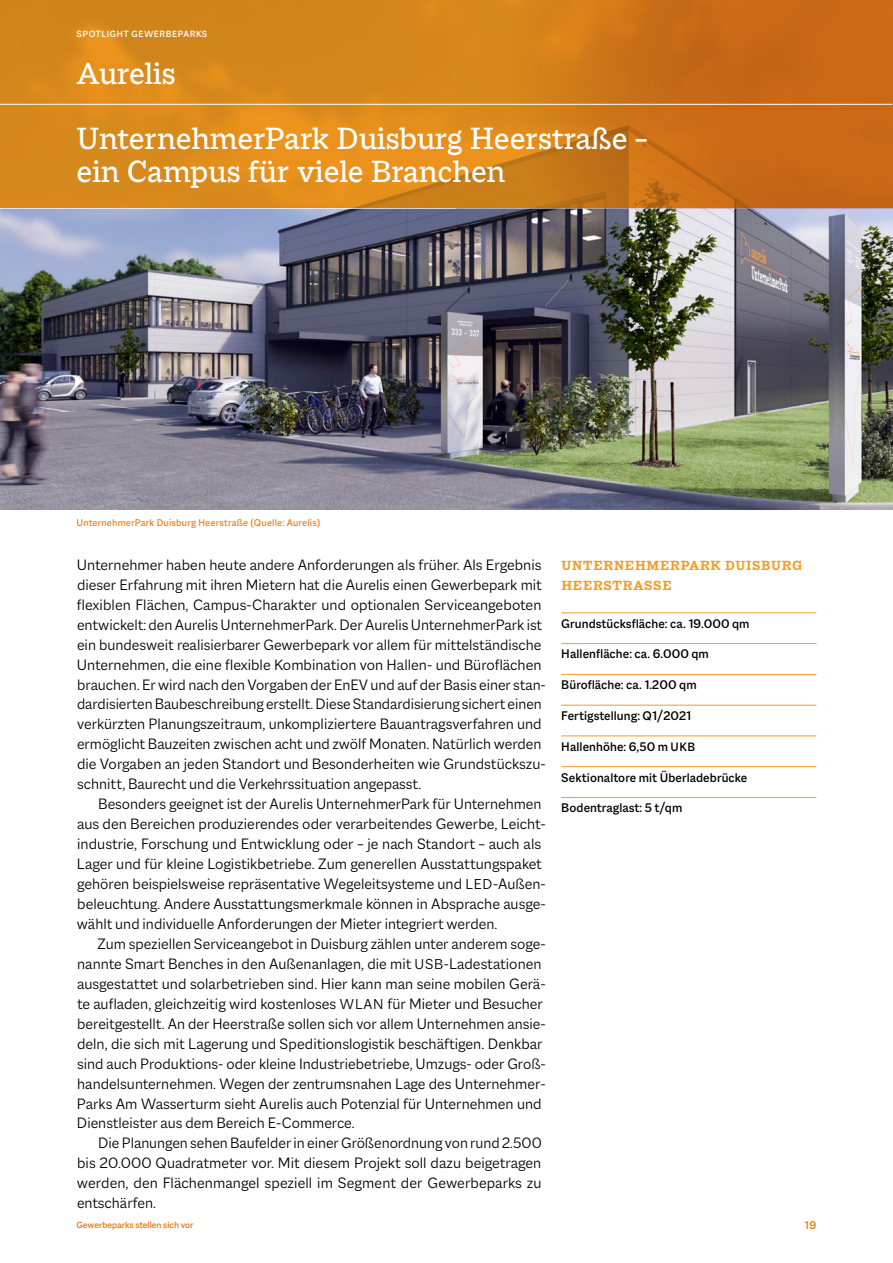
<style>
.page{position:relative;width:893px;height:1263px;background:#fff}
.page>*{position:absolute;margin:0;border:0;box-sizing:border-box;transform-origin:0 0}
.t1{font:500 33px/64.5px "Macklin Slab";color:#fff}
.t2{font:300 16.2px/20px "Macklin Sans";color:#000}
.t3{font:700 14.25px/20px "Macklin Slab";letter-spacing:.05em;color:#f69a1e}
.t4{font:500 13.5px "Macklin Sans";letter-spacing:.005em;color:#000}
.t5{font:500 12px "Macklin Sans";color:#f07500}
.t6{font:10.5px "Macklin Sans";letter-spacing:.02em;color:#f07500}
.t7{font:500 9.75px "Macklin Sans";color:#f07500}
.t8{font:500 9.75px "Macklin Sans";letter-spacing:.05em;color:#fff}
.s1{font-size:15.45px}
.s2{font-size:13.05px}
</style>
<div class="page">
<img style="left:0;top:208px;width:893px;height:302px">
<hr style="left:561px;top:612px;width:255px;height:1px;background:#f69a1e">
<hr style="left:561px;top:643px;width:255px;height:1px;background:#f69a1e">
<hr style="left:561px;top:674px;width:255px;height:1px;background:#f69a1e">
<hr style="left:561px;top:705px;width:255px;height:1px;background:#f69a1e">
<hr style="left:561px;top:735px;width:255px;height:1px;background:#f69a1e">
<hr style="left:561px;top:766px;width:255px;height:1px;background:#f69a1e">
<hr style="left:561px;top:797px;width:255px;height:1px;background:#f69a1e">
<svg style="left:0;top:0;width:457px;height:208px;background:#d9891c"></svg>
<svg style="left:457px;top:0;width:436px;height:208px;background:#cc7218"></svg>
<hr style="left:0;top:104px;width:892px;height:1px;background:#fff">
<p class="t8" style="left:77px;top:28px;width:132px">SPOTLIGHT GEWERBEPARKS</p>
<h1 class="t1" style="left:77px;top:41px;width:572px">Aurelis<br>UnternehmerPark Duisburg Heerstraße –</h1>
<h1 class="t1" style="left:77px;top:138px;width:430px">ein Campus für viele Branchen</h1>
<p class="t6" style="left:77px;top:517px;width:245px">UnternehmerPark Duisburg Heerstraße (Quelle: Aurelis)</p>
<p class="t2" style="left:77px;top:554px;width:470px">Unternehmer haben heute andere Anforderungen als früher. Als Ergebnis dieser Erfahrung mit ihren Mietern hat die Aurelis einen Gewerbepark mit flexiblen Flächen, Campus-Charakter und optionalen Serviceangeboten entwickelt: den Aurelis UnternehmerPark. Der Aurelis UnternehmerPark ist ein bundesweit realisierbarer Gewerbepark vor allem für mittelständische Unternehmen, die eine flexible Kombination von Hallen- und Büroflächen brauchen. Er wird nach den Vorgaben der EnEV und auf der Basis einer stan&shy;dardisierten Baubeschreibung erstellt. Diese Standardisierung sichert einen verkürzten Planungszeitraum, unkompliziertere Bauantragsverfahren und ermöglicht Bauzeiten zwischen acht und zwölf Monaten. Natürlich werden die Vorgaben an jeden Standort und Besonderheiten wie Grundstückszu&shy;schnitt, Baurecht und die Verkehrssituation angepasst.</p>
<p class="t2" style="left:77px;top:794px;width:470px;text-indent:21px">Besonders geeignet ist der Aurelis UnternehmerPark für Unternehmen aus den Bereichen produzierendes oder verarbeitendes Gewerbe, Leicht&shy;industrie, Forschung und Entwicklung oder – je nach Standort – auch als Lager und für kleine Logistikbetriebe. Zum generellen Ausstattungspaket gehören beispielsweise repräsentative Wegeleitsysteme und <span class="s1">LED</span>-Außen&shy;beleuchtung. Andere Ausstattungsmerkmale können in Absprache ausge&shy;wählt und individuelle Anforderungen der Mieter integriert werden.</p>
<p class="t2" style="left:77px;top:933px;width:470px;text-indent:20px">Zum speziellen Serviceangebot in Duisburg zählen unter anderem soge&shy;nannte Smart Benches in den Außenanlagen, die mit <span class="s1">USB</span>-Ladestationen ausgestattet und solarbetrieben sind. Hier kann man seine mobilen Gerä&shy;te aufladen, gleichzeitig wird kostenloses <span class="s1">WLAN</span> für Mieter und Besucher bereitgestellt. An der Heerstraße sollen sich vor allem Unternehmen ansie&shy;deln, die sich mit Lagerung und Speditionslogistik beschäftigen. Denkbar sind auch Produktions- oder kleine Industriebetriebe, Umzugs- oder Groß&shy;handelsunternehmen. Wegen der zentrumsnahen Lage des Unternehmer-Parks Am Wasserturm sieht Aurelis auch Potenzial für Unternehmen und Dienstleister aus dem Bereich E-Commerce.</p>
<p class="t2" style="left:77px;top:1133px;width:466px;text-align:justify;text-indent:21px">Die Planungen sehen Baufelder in einer Größenordnung von rund 2.500 bis 20.000 Quadratmeter vor. Mit diesem Projekt soll dazu beigetragen werden, den Flächenmangel speziell im Segment der Gewerbeparks zu entschärfen.</p>
<p class="t3" style="left:561px;top:555px;width:242px">UNTERNEHMERPARK DUISBURG<br>HEERSTRASSE</p>
<p class="t4" style="left:561px;top:615px;width:190px">Grundstücksfläche: ca. 19.000 qm</p>
<p class="t4" style="left:561px;top:646px;width:149px">Hallenfläche: ca. 6.000 qm</p>
<p class="t4" style="left:561px;top:677px;width:137px">Bürofläche: ca. 1.200 qm</p>
<p class="t4" style="left:561px;top:708px;width:131px">Fertigstellung: Q1/2021</p>
<p class="t4" style="left:561px;top:738px;width:135px">Hallenhöhe: 6,50 m <span class="s2">UKB</span></p>
<p class="t4" style="left:561px;top:769px;width:187px">Sektionaltore mit Überladebrücke</p>
<p class="t4" style="left:561px;top:800px;width:122px">Bodentraglast: 5 t/qm</p>
<p class="t7" style="left:77px;top:1219px;width:119px">Gewerbeparks stellen sich vor</p>
<p class="t5" style="left:804px;top:1218px;width:13px">19</p>
</div>
